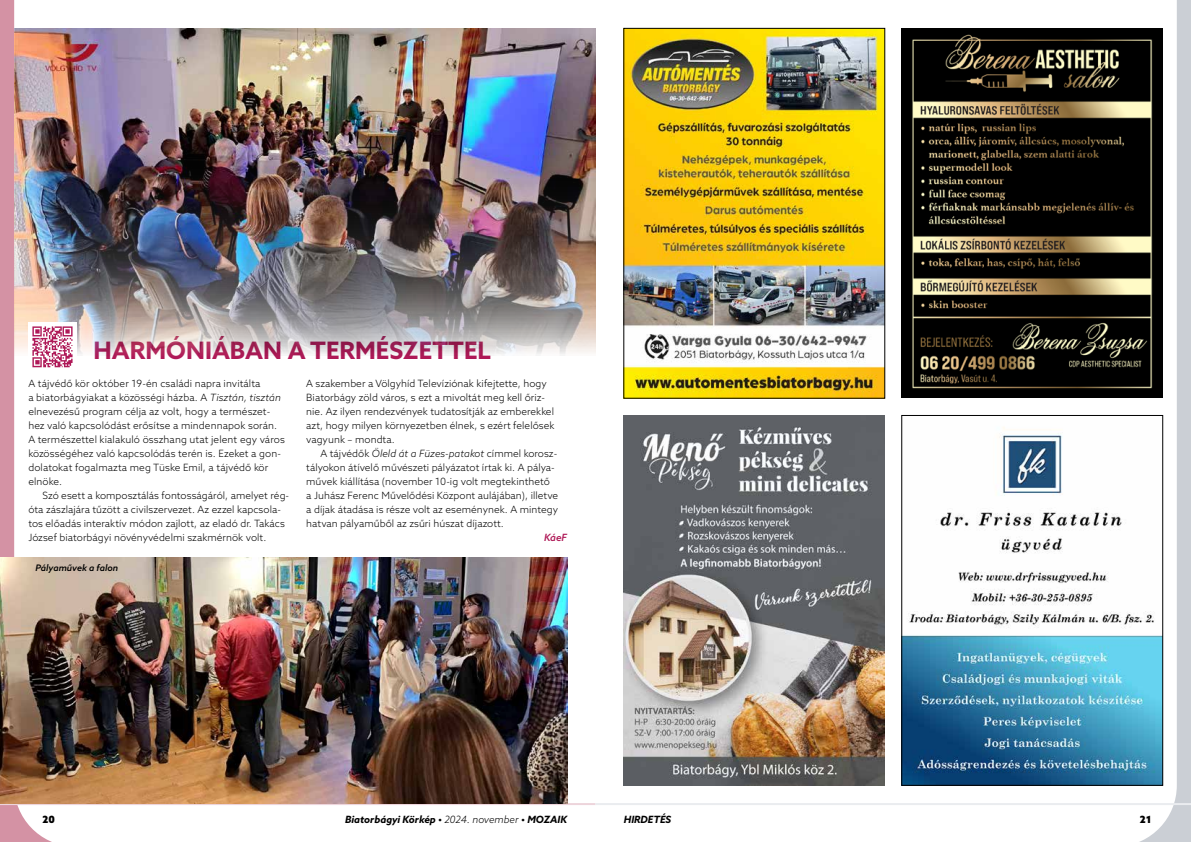
<style>
.page{position:relative;width:1191px;height:842px;background:#fff}
.page>*{position:absolute;margin:0;border:0;box-sizing:border-box;transform-origin:0 0}
.t1{font:700 24px "Azo Sans";color:#af1957}
.t2{font:300 10px/14px "Azo Sans";letter-spacing:.005em;color:#000}
.t3{font:italic 700 10px "Azo Sans";color:#000}
.t4{font:900 10px "Azo Sans";color:#000}
.t5{font:italic 500 10px "Azo Sans";color:#af1957}
.t6{font:italic 500 9px "Azo Sans";color:#000}
.s1{font-style:italic}
.s2{font-weight:300}
</style>
<div class="page">
<svg style="left:1115px;top:0;width:76px;height:842px"></svg>
<img style="left:625px;top:30px;width:258px;height:366px">
<img style="left:624px;top:415px;width:260px;height:370px">
<img style="left:901px;top:29px;width:261px;height:369px">
<img style="left:903px;top:417px;width:258px;height:367px">
<div style="left:901px;top:415px;width:262px;height:371px;border:1px solid #000"></div>
<svg style="left:0;top:0;width:52px;height:842px"></svg>
<hr style="left:0;top:803px;width:595px;height:2px;background:#edd4db">
<hr style="left:595px;top:803px;width:596px;height:2px;background:#eaecef">
<img style="left:14px;top:28px;width:581px;height:327px">
<img style="left:0;top:557px;width:567px;height:246px">
<div style="left:28px;top:322px;width:49px;height:49px;background:#fff"></div>
<img style="left:32px;top:326px;width:41px;height:42px">
<h1 class="t1" style="left:94px;top:334px;width:399px">HARMÓNIÁBAN A TERMÉSZETTEL</h1>
<p class="t2" style="left:28px;top:376px;width:258px">A tájvédő kör október 19-én családi napra invitálta<br>a biatorbágyiakat a közösségi házba. A <span class="s1">Tisztán, tisztán </span>elnevezésű program célja az volt, hogy a természet&shy;hez való kapcsolódást erősítse a mindennapok során.<br>A természettel kialakuló összhang utat jelent egy város közösségéhez való kapcsolódás terén is. Ezeket a gon&shy;dolatokat fogalmazta meg Tüske Emil, a tájvédő kör elnöke.</p>
<p class="t2" style="left:28px;top:488px;width:262px;text-indent:14px">Szó esett a komposztálás fontosságáról, amelyet rég&shy;óta zászlajára tűzött a civilszervezet. Az ezzel kapcsola&shy;tos előadás interaktív módon zajlott, az eladó dr. Takács József biatorbágyi növényvédelmi szakmérnök volt.</p>
<p class="t2" style="left:306px;top:376px;width:250px">A szakember a Völgyhíd Televíziónak kifejtette, hogy Biatorbágy zöld város, s ezt a mivoltát meg kell őriz&shy;nie. Az ilyen rendezvények tudatosítják az emberekkel azt, hogy milyen környezetben élnek, s ezért felelősek vagyunk – mondta.</p>
<p class="t2" style="left:306px;top:446px;width:253px;text-indent:14px">A tájvédők <span class="s1">Öleld át a Füzes-patakot</span> címmel korosz&shy;tályokon átívelő művészeti pályázatot írtak ki. A pálya&shy;művek kiállítása (november 10-ig volt megtekinthető<br>a Juhász Ferenc Művelődési Központ aulájában), illetve a díjak átadása is része volt az eseménynek. A mintegy hatvan pályaműből az zsűri húszat díjazott.</p>
<p class="t5" style="left:544px;top:531px;width:25px">KáeF</p>
<p class="t6" style="left:35px;top:562px;width:84px">Pályaművek a falon</p>
<p class="t4" style="left:43px;top:813px;width:14px">20</p>
<p class="t3" style="left:345px;top:813px;width:223px">Biatorbágyi Körkép • <span class="s2">2024. november</span> • MOZAIK</p>
<p class="t3" style="left:624px;top:813px;width:49px">HIRDETÉS</p>
<p class="t4" style="left:1140px;top:813px;width:13px">21</p>
</div>
